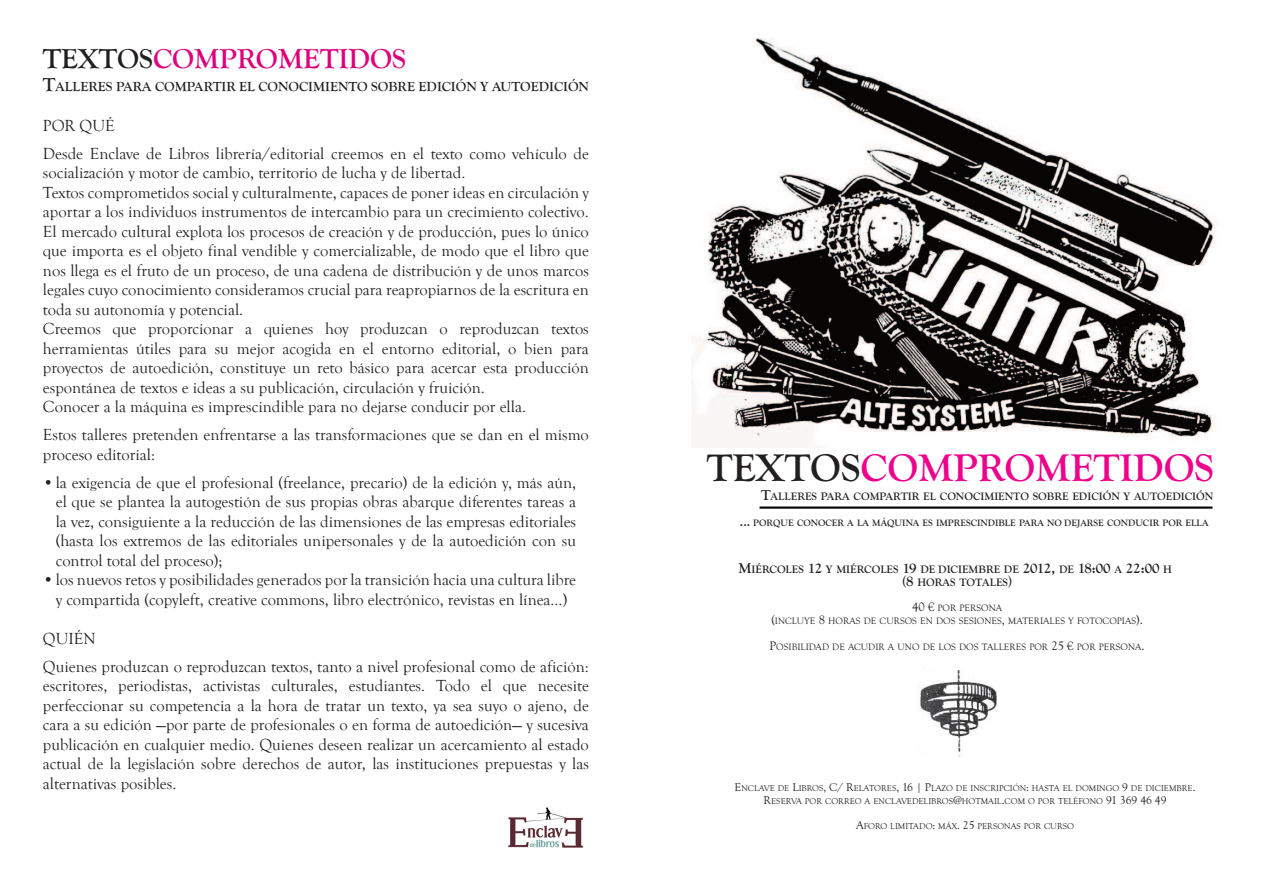
<style>
.page{position:relative;width:1263px;height:893px;background:#fff}
.page>*{position:absolute;margin:0;border:0;box-sizing:border-box;transform-origin:0 0}
.t1{font:700 39.75px "Goudy Old Style T";color:#ed028c}
.t2{font:700 28.5px "Goudy Old Style T";color:#de007b}
.t3{font:16.5px/19.5px "Goudy Old Style T";color:#231f20;text-align:justify}
.t4{font:700 13.65px "Goudy Old Style T";color:#231f20}
.t5{font:700 11.1px/12.8px "Goudy Old Style T";color:#231f20;text-align:center}
.t6{font:9.6px/12.8px "Goudy Old Style T";color:#231f20;text-align:center}
.t7{font:700 9.6px "Goudy Old Style T";color:#231f20}
.t8{font:8.7px/12.8px "Goudy Old Style T";color:#231f20;text-align:center}
.s1{color:#231f20}
.s2{font-size:19.5px}
.s3{font-size:14.85px}
.s4{font-size:12.75px}
.s5{font-size:11.7px}
</style>
<div class="page">
<img style="left:692px;top:37px;width:525px;height:405px">
<hr style="left:759px;top:506px;width:453px;height:3px;background:#000">
<img style="left:919px;top:670px;width:77px;height:87px">
<img style="left:508px;top:807px;width:76px;height:41px">
<p class="t2" style="left:43px;top:43px;width:365px"><span class="s1">TEXTOS</span>COMPROMETIDOS</p>
<p class="t4" style="left:43px;top:79px;width:547px"><span class="s2">T</span>ALLERES PARA COMPARTIR EL CONOCIMIENTO SOBRE EDICIÓN Y AUTOEDICIÓN</p>
<p class="t3" style="left:43px;top:116px;width:73px">POR QUÉ</p>
<p class="t3" style="left:43px;top:144px;width:547px">Desde Enclave de Libros librería/editorial creemos en el texto como vehículo de socialización y motor de cambio, territorio de lucha y de libertad.</p>
<p class="t3" style="left:43px;top:183px;width:547px">Textos comprometidos social y culturalmente, capaces de poner ideas en circulación y aportar a los individuos instrumentos de intercambio para un crecimiento colectivo.</p>
<p class="t3" style="left:43px;top:222px;width:547px">El mercado cultural explota los procesos de creación y de producción, pues lo único que importa es el objeto final vendible y comercializable, de modo que el libro que nos llega es el fruto de un proceso, de una cadena de distribución y de unos marcos legales cuyo conocimiento consideramos crucial para reapropiarnos de la escritura en toda su autonomía y potencial.</p>
<p class="t3" style="left:43px;top:319px;width:547px">Creemos que proporcionar a quienes hoy produzcan o reproduzcan textos herramientas útiles para su mejor acogida en el entorno editorial, o bien para proyectos de autoedición, constituye un reto básico para acercar esta producción espontánea de textos e ideas a su publicación, circulación y fruición.</p>
<p class="t3" style="left:43px;top:397px;width:484px">Conocer a la máquina es imprescindible para no dejarse conducir por ella.</p>
<p class="t3" style="left:43px;top:425px;width:547px">Estos talleres pretenden enfrentarse a las transformaciones que se dan en el mismo proceso editorial:</p>
<p class="t3" style="left:56px;top:473px;width:522px;text-indent:-13px">• la exigencia de que el profesional (freelance, precario) de la edición y, más aún, el que se plantea la autogestión de sus propias obras abarque diferentes tareas a la vez, consiguiente a la reducción de las dimensiones de las empresas editoriales (hasta los extremos de las editoriales unipersonales y de la autoedición con su control total del proceso);</p>
<p class="t3" style="left:43px;top:570px;width:535px;text-align:center">• los nuevos retos y posibilidades generados por la transición hacia una cultura libre y compartida (copyleft, creative commons, libro electrónico, revistas en línea…)</p>
<p class="t3" style="left:43px;top:629px;width:54px">QUIÉN</p>
<p class="t3" style="left:43px;top:657px;width:547px">Quienes produzcan o reproduzcan textos, tanto a nivel profesional como de afición: escritores, periodistas, activistas culturales, estudiantes. Todo el que necesite perfeccionar su competencia a la hora de tratar un texto, ya sea suyo o ajeno, de cara a su edición —por parte de profesionales o en forma de autoedición— y sucesiva publicación en cualquier medio. Quienes deseen realizar un acercamiento al estado actual de la legislación sobre derechos de autor, las instituciones prepuestas y las alternativas posibles.</p>
<p class="t1" style="left:707px;top:444px;width:509px"><span class="s1">TEXTOS</span>COMPROMETIDOS</p>
<p class="t5" style="left:761px;top:489px;width:454px"><span class="s3">T</span>ALLERES PARA COMPARTIR EL CONOCIMIENTO SOBRE EDICIÓN Y AUTOEDICIÓN</p>
<p class="t7" style="left:740px;top:517px;width:470px"><span class="s4">...</span> PORQUE CONOCER A LA MÁQUINA ES IMPRESCINDIBLE PARA NO DEJARSE CONDUCIR POR ELLA</p>
<p class="t5" style="left:738px;top:563px;width:435px"><span class="s3">M</span>IÉRCOLES <span class="s3">12</span> Y MIÉRCOLES <span class="s3">19</span> DE DICIEMBRE DE <span class="s3">2012,</span> DE <span class="s3">18:00</span> A <span class="s3">22:00</span> H <span class="s3">(8</span> HORAS TOTALES<span class="s3">)</span></p>
<p class="t6" style="left:771px;top:602px;width:373px"><span class="s4">40 €</span> POR PERSONA<br><span class="s4">(</span>INCLUYE <span class="s4">8</span> HORAS DE CURSOS EN DOS SESIONES<span class="s4">,</span> MATERIALES Y FOTOCOPIAS<span class="s4">).</span></p>
<p class="t6" style="left:769px;top:640px;width:377px"><span class="s4">P</span>OSIBILIDAD DE ACUDIR A UNO DE LOS DOS TALLERES POR <span class="s4">25 €</span> POR PERSONA<span class="s4">.</span></p>
<p class="t8" style="left:734px;top:781px;width:462px"><span class="s5">E</span>NCLAVE DE <span class="s5">L</span>IBROS<span class="s5">, C/ R</span>ELATORES<span class="s5">, 16 | P</span>LAZO DE INSCRIPCIÓN<span class="s5">:</span> HASTA EL DOMINGO <span class="s5">9</span> DE DICIEMBRE<span class="s5">.<br>R</span>ESERVA POR CORREO A ENCLAVEDELIBROS<span class="s5">@</span>HOTMAIL<span class="s5">.</span>COM O POR TELÉFONO <span class="s5">91 369 46 49</span></p>
<p class="t8" style="left:856px;top:820px;width:219px"><span class="s5">A</span>FORO LIMITADO<span class="s5">:</span> MÁX<span class="s5">. 25</span> PERSONAS POR CURSO</p>
</div>
